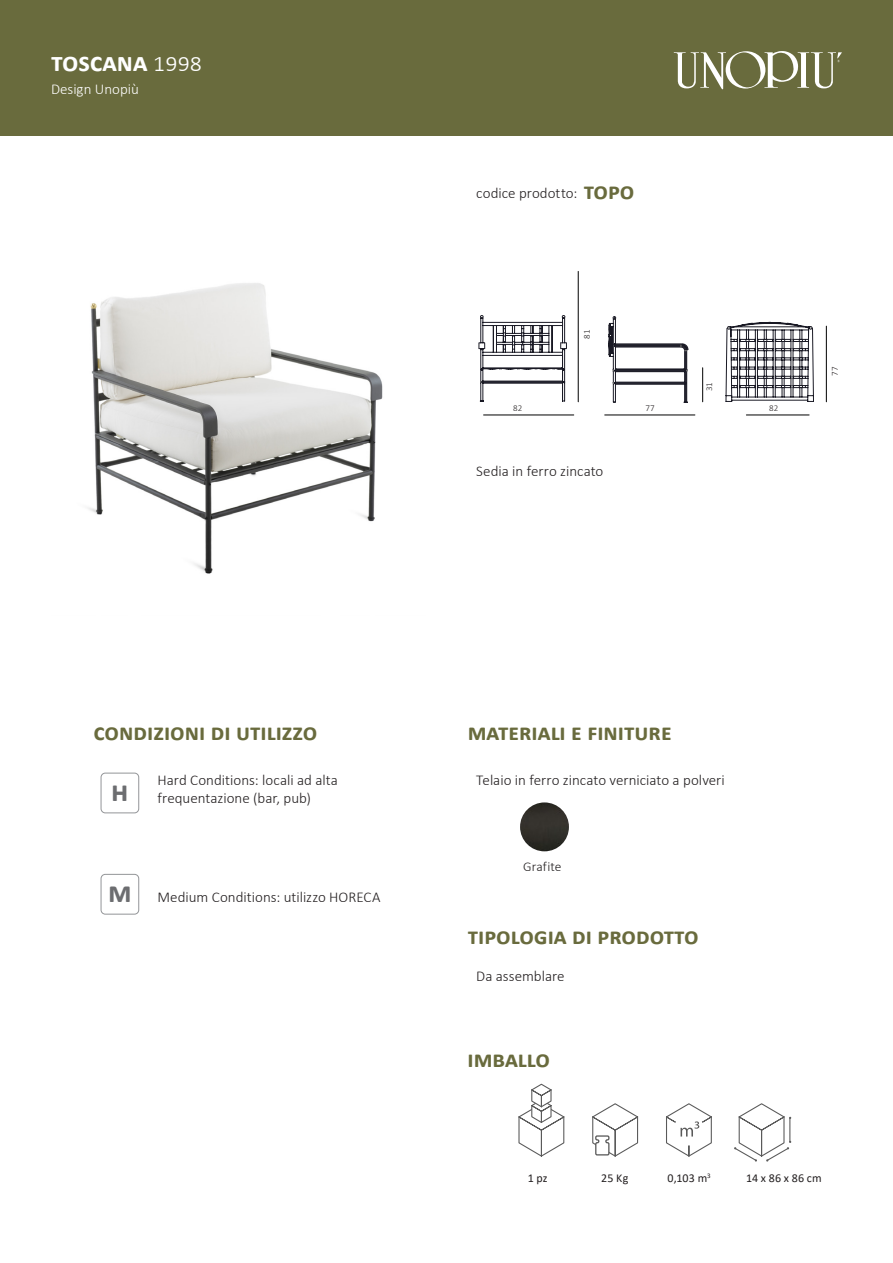
<style>
.page{position:relative;width:893px;height:1263px;background:#fff}
.page>*{position:absolute;margin:0;border:0;box-sizing:border-box;transform-origin:0 0}
.Simboli{font:700 30px "Calibri";color:#6c6d70}
.t1{font:700 27px "Calibri";color:#fff}
.Titoli{font:700 24px "Calibri";color:#696b3d}
.Descrizioni{font:300 15px "Calibri";color:#231f20}
.Descrizioni_simboli{font:300 15px/18px "Calibri";color:#231f20}
.t2{font:300 15px "Calibri";color:#fff}
.Descrizioni_simboli-2{font:300 13.5px "Calibri";letter-spacing:.005em;color:#231f20}
.Descrizioni_simboli-3{font:12px "Calibri";letter-spacing:.015em;color:#231f20}
.Descrizioni-2{font:300 9px "Calibri";letter-spacing:.015em;color:#231f20}
.s1{font-weight:300}
</style>
<div class="page">
<div style="left:0;top:0;width:893px;height:135px;background:#696b3d"></div>
<svg style="left:674px;top:51px;width:168px;height:38px"></svg>
<svg style="left:592px;top:1103px;width:47px;height:54px"></svg>
<svg style="left:666px;top:1103px;width:46px;height:54px"></svg>
<svg style="left:734px;top:1103px;width:57px;height:59px"></svg>
<svg style="left:518px;top:1083px;width:47px;height:74px"></svg>
<div style="left:101px;top:773px;width:38px;height:40px;border:1px solid #939598;border-radius:4px"></div>
<div style="left:101px;top:874px;width:38px;height:40px;border:1px solid #939598;border-radius:4px"></div>
<img style="left:88px;top:283px;width:295px;height:291px">
<svg style="left:479px;top:315px;width:88px;height:87px"></svg>
<svg style="left:608px;top:316px;width:81px;height:87px"></svg>
<svg style="left:726px;top:321px;width:88px;height:81px"></svg>
<hr style="left:484px;top:415px;width:90px;height:1px;background:#000">
<hr style="left:605px;top:415px;width:90px;height:1px;background:#000">
<hr style="left:746px;top:415px;width:63px;height:1px;background:#000">
<hr style="left:578px;top:271px;width:1px;height:131px;background:#000">
<hr style="left:702px;top:368px;width:1px;height:34px;background:#000">
<hr style="left:826px;top:326px;width:1px;height:76px;background:#000">
<img style="left:520px;top:802px;width:49px;height:49px;border-radius:24px">
<p class="t1" style="left:51px;top:43px;width:153px">TOSCANA <span class="s1">1998</span></p>
<p class="t2" style="left:51px;top:79px;width:89px">Design Unopiù</p>
<p class="Descrizioni" style="left:476px;top:183px;width:103px">codice prodotto:</p>
<p class="Titoli" style="left:584px;top:174px;width:52px">TOPO</p>
<p class="Descrizioni-2" style="left:581px;top:339px;width:11px;rotate:-90deg">81</p>
<p class="Descrizioni-2" style="left:703px;top:391px;width:11px;rotate:-90deg">31</p>
<p class="Descrizioni-2" style="left:513px;top:403px;width:11px">82</p>
<p class="Descrizioni-2" style="left:645px;top:403px;width:11px">77</p>
<p class="Descrizioni-2" style="left:769px;top:403px;width:11px">82</p>
<p class="Descrizioni" style="left:476px;top:461px;width:129px">Sedia in ferro zincato</p>
<p class="Descrizioni-2" style="left:829px;top:376px;width:11px;rotate:-90deg">77</p>
<p class="Titoli" style="left:94px;top:715px;width:225px">CONDIZIONI DI UTILIZZO</p>
<p class="Simboli" style="left:111px;top:770px;width:19px">H</p>
<p class="Descrizioni_simboli" style="left:158px;top:771px;width:182px">Hard Conditions: locali ad alta frequentazione (bar, pub)</p>
<p class="Simboli" style="left:108px;top:871px;width:25px">M</p>
<p class="Descrizioni_simboli" style="left:158px;top:888px;width:224px">Medium Conditions: utilizzo HORECA</p>
<p class="Titoli" style="left:468px;top:715px;width:205px">MATERIALI E FINITURE</p>
<p class="Descrizioni" style="left:476px;top:770px;width:250px">Telaio in ferro zincato verniciato a polveri</p>
<p class="Descrizioni_simboli-2" style="left:523px;top:858px;width:40px">Grafite</p>
<p class="Titoli" style="left:468px;top:919px;width:232px">TIPOLOGIA DI PRODOTTO</p>
<p class="Descrizioni" style="left:476px;top:966px;width:90px">Da assemblare</p>
<p class="Titoli" style="left:468px;top:1042px;width:84px">IMBALLO</p>
<p class="Descrizioni_simboli-3" style="left:528px;top:1170px;width:21px">1 pz</p>
<p class="Descrizioni_simboli-3" style="left:601px;top:1170px;width:29px">25 Kg</p>
<p class="Descrizioni_simboli-3" style="left:668px;top:1170px;width:45px">0,103 m<sup>3</sup></p>
<p class="Descrizioni_simboli-3" style="left:746px;top:1170px;width:77px">14 x 86 x 86 cm</p>
</div>
